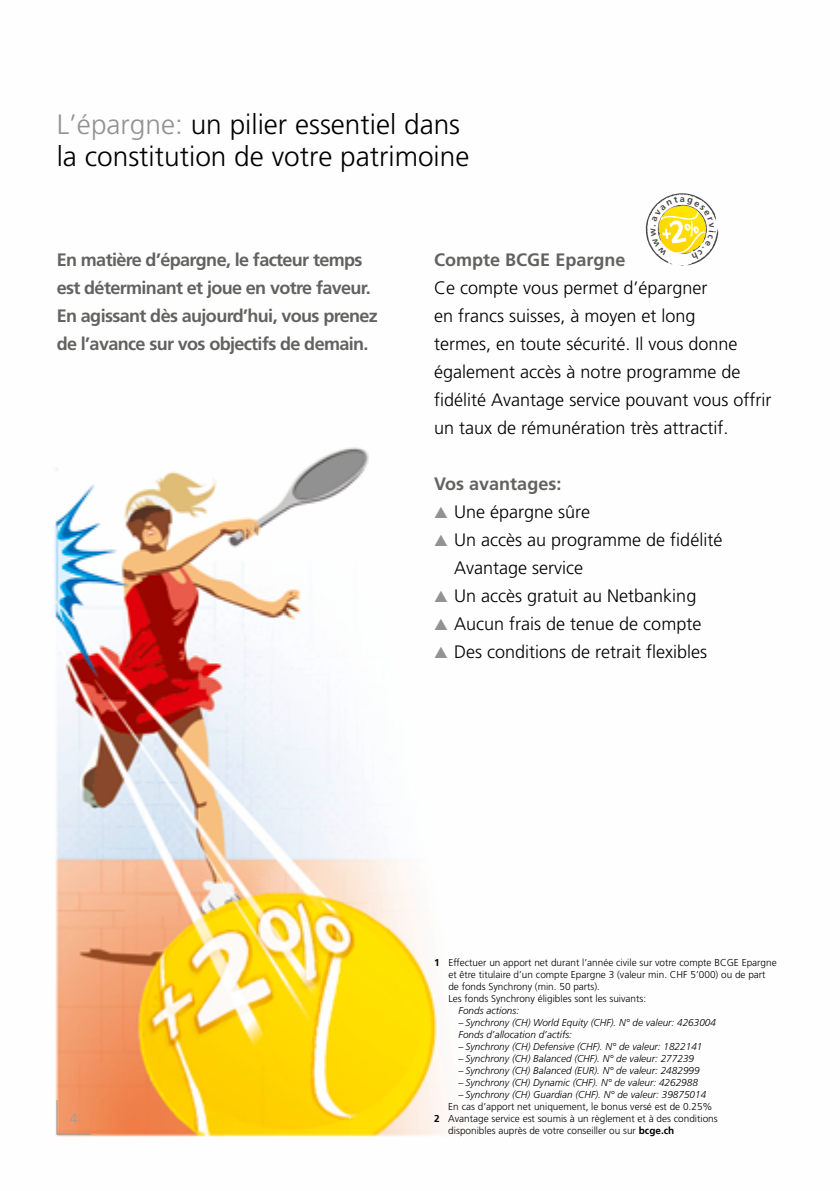
<style>
.page{position:relative;width:840px;height:1191px;background:#fff}
.page>*{position:absolute;margin:0;border:0;box-sizing:border-box;transform-origin:0 0}
.t1{font:300 28px/32px "Frutiger LT Std";color:#000}
.t2{font:300 18px/28px "Frutiger LT Std";color:#000}
.t3{font:700 18px/28px "Frutiger LT Std";letter-spacing:-.035em;color:#626261}
.t4{font:700 18px "Frutiger LT Std";color:#626261}
.t5{font:300 14px "Frutiger LT Std";color:#9c9c9d}
.t6{font:300 10px/12px "Frutiger LT Std";color:#000}
.t7{font:italic 300 10px/12px "Frutiger LT Std";color:#000}
.t8{font:700 9.2px "Frutiger LT Std";color:#484847}
.s1{color:#919291}
.s2{font-weight:700}
</style>
<div class="page">
<img style="left:54px;top:231px;width:665px;height:906px">
<svg style="left:56px;top:1099px;width:35px;height:35px"></svg>
<svg style="left:643px;top:193px;width:75px;height:73px"></svg>
<h1 class="t1" style="left:57px;top:109px;width:414px"><span class="s1">L’épargne:</span> un pilier essentiel dans la constitution de votre patrimoine</h1>
<p class="t8" style="left:679px;top:194px;width:7px">a</p>
<h2 class="t3" style="left:57px;top:246px;width:322px">En matière d’épargne, le facteur temps est déterminant et joue en votre faveur.<br>En agissant dès aujourd’hui, vous prenez de l’avance sur vos objectifs de demain.</h2>
<h2 class="t4" style="left:434px;top:249px;width:193px">Compte BCGE Epargne</h2>
<h2 class="t2" style="left:434px;top:274px;width:338px">Ce compte vous permet d’épargner<br>en francs suisses, à moyen et long<br>termes, en toute sécurité. Il vous donne également accès à notre programme de fidélité Avantage service pouvant vous offrir un taux de rémunération très attractif.</h2>
<h3 class="t5" style="left:70px;top:1109px;width:9px">4</h3>
<h2 class="t4" style="left:434px;top:473px;width:129px">Vos avantages:</h2>
<h2 class="t2" style="left:434px;top:498px;width:157px"><span class="s1">▲</span> Une épargne sûre</h2>
<h2 class="t2" style="left:454px;top:526px;width:270px;text-indent:-20px"><span class="s1">▲</span> Un accès au programme de fidélité<br>Avantage service</h2>
<h2 class="t2" style="left:434px;top:582px;width:263px"><span class="s1">▲</span> Un accès gratuit au Netbanking</h2>
<h2 class="t2" style="left:434px;top:610px;width:268px"><span class="s1">▲</span> Aucun frais de tenue de compte</h2>
<h2 class="t2" style="left:434px;top:638px;width:274px"><span class="s1">▲</span> Des conditions de retrait flexibles</h2>
<p class="t6" style="left:448px;top:957px;width:330px;text-indent:-14px"><span class="s2">1</span> Effectuer un apport net durant l’année civile sur votre compte BCGE Epargne et être titulaire d’un compte Epargne 3 (valeur min. CHF 5’000) ou de part de fonds Synchrony (min. 50 parts).<br>Les fonds Synchrony éligibles sont les suivants:</p>
<p class="t7" style="left:458px;top:1005px;width:62px">Fonds actions:</p>
<p class="t7" style="left:458px;top:1017px;width:259px">– Synchrony (CH) World Equity (CHF). N° de valeur: 4263004<br>Fonds d’allocation d’actifs:</p>
<p class="t7" style="left:458px;top:1041px;width:245px">– Synchrony (CH) Defensive (CHF). N° de valeur: 1822141</p>
<p class="t7" style="left:458px;top:1053px;width:237px">– Synchrony (CH) Balanced (CHF). N° de valeur: 277239</p>
<p class="t7" style="left:458px;top:1065px;width:242px">– Synchrony (CH) Balanced (EUR). N° de valeur: 2482999</p>
<p class="t7" style="left:458px;top:1077px;width:241px">– Synchrony (CH) Dynamic (CHF). N° de valeur: 4262988</p>
<p class="t7" style="left:458px;top:1089px;width:249px">– Synchrony (CH) Guardian (CHF). N° de valeur: 39875014</p>
<p class="t6" style="left:448px;top:1101px;width:265px">En cas d’apport net uniquement, le bonus versé est de 0.25%</p>
<p class="t6" style="left:434px;top:1113px;width:285px"><span class="s2">2</span> Avantage service est soumis à un règlement et à des conditions</p>
<p class="t6" style="left:448px;top:1125px;width:227px">disponibles auprès de votre conseiller ou sur <span class="s2">bcge.ch</span></p>
</div>
